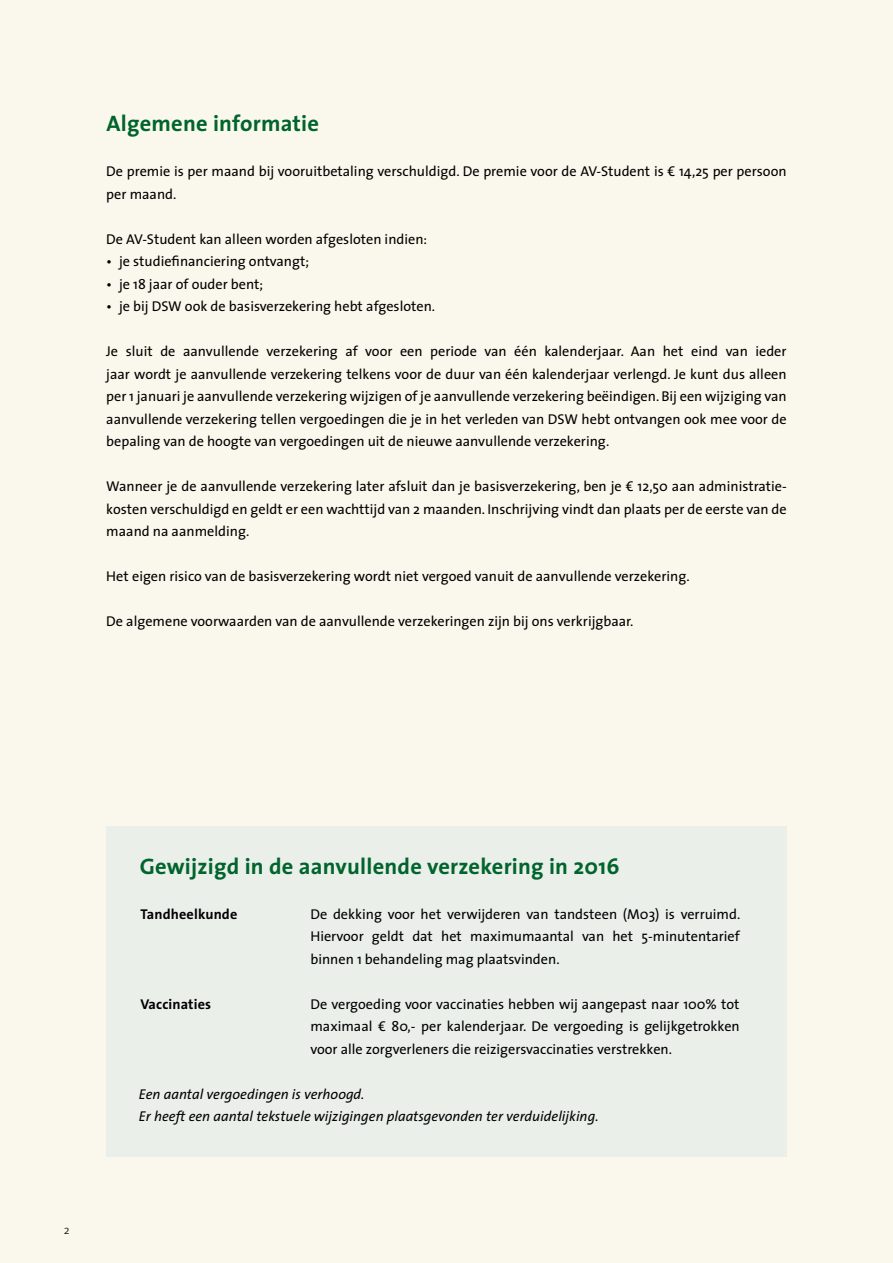
<style>
.page{position:relative;width:893px;height:1263px;background:#faf8ec}
.page>*{position:absolute;margin:0;border:0;box-sizing:border-box;transform-origin:0 0}
.t1{font:700 22.5px "The Sans";letter-spacing:.01em;color:#00642c}
.t2{font:14.25px/22.5px "The Sans";color:#000;text-align:justify}
.t3{font:italic 14.25px/22.5px "The Sans";color:#000}
.t4{font:700 14.25px "The Sans";letter-spacing:.01em;color:#000}
.t5{font:300 12px "The Sans";color:#000}
</style>
<div class="page">
<div style="left:106px;top:826px;width:681px;height:331px;background:#eaefea"></div>
<h1 class="t1" style="left:107px;top:109px;width:214px">Algemene informatie</h1>
<p class="t2" style="left:106px;top:160px;width:682px">De premie is per maand bij vooruitbetaling verschuldigd. De premie voor de AV-Student is € 14,25 per persoon per maand.</p>
<p class="t2" style="left:106px;top:228px;width:322px">De AV-Student kan alleen worden afgesloten indien:</p>
<p class="t2" style="left:106px;top:250px;width:204px">• je studiefinanciering ontvangt;</p>
<p class="t2" style="left:106px;top:273px;width:158px">• je 18 jaar of ouder bent;</p>
<p class="t2" style="left:106px;top:295px;width:330px">• je bij DSW ook de basisverzekering hebt afgesloten.</p>
<p class="t2" style="left:106px;top:340px;width:682px">Je sluit de aanvullende verzekering af voor een periode van één kalenderjaar. Aan het eind van ieder jaar wordt je aanvullende verzekering telkens voor de duur van één kalenderjaar verlengd. Je kunt dus alleen per 1 januari je aanvullende verzekering wijzigen of je aanvullende verzekering beëindigen. Bij een wijziging van aanvullende verzekering tellen vergoedingen die je in het verleden van DSW hebt ontvangen ook mee voor de bepaling van de hoogte van vergoedingen uit de nieuwe aanvullende verzekering.</p>
<p class="t2" style="left:106px;top:475px;width:682px">Wanneer je de aanvullende verzekering later afsluit dan je basisverzekering, ben je € 12,50 aan administratie&shy;kosten verschuldigd en geldt er een wachttijd van 2 maanden. Inschrijving vindt dan plaats per de eerste van de maand na aanmelding.</p>
<p class="t2" style="left:106px;top:565px;width:585px">Het eigen risico van de basisverzekering wordt niet vergoed vanuit de aanvullende verzekering.</p>
<p class="t2" style="left:106px;top:610px;width:529px">De algemene voorwaarden van de aanvullende verzekeringen zijn bij ons verkrijgbaar.</p>
<p class="t5" style="left:64px;top:1222px;width:7px">2</p>
<h1 class="t1" style="left:140px;top:852px;width:481px">Gewijzigd in de aanvullende verzekering in 2016</h1>
<p class="t2" style="left:310px;top:903px;width:431px">De dekking voor het verwijderen van tandsteen (M03) is verruimd.<br>Hiervoor geldt dat het maximumaantal van het 5-minutentarief binnen 1 behandeling mag plaatsvinden.</p>
<p class="t2" style="left:310px;top:993px;width:431px">De vergoeding voor vaccinaties hebben wij aangepast naar 100% tot maximaal € 80,- per kalenderjaar. De vergoeding is gelijkgetrokken voor alle zorgverleners die reizigersvaccinaties verstrekken.</p>
<p class="t4" style="left:140px;top:905px;width:98px">Tandheelkunde</p>
<p class="t4" style="left:140px;top:995px;width:72px">Vaccinaties</p>
<p class="t3" style="left:139px;top:1083px;width:461px">Een aantal vergoedingen is verhoogd.<br>Er heeft een aantal tekstuele wijzigingen plaatsgevonden ter verduidelijking.</p>
</div>
